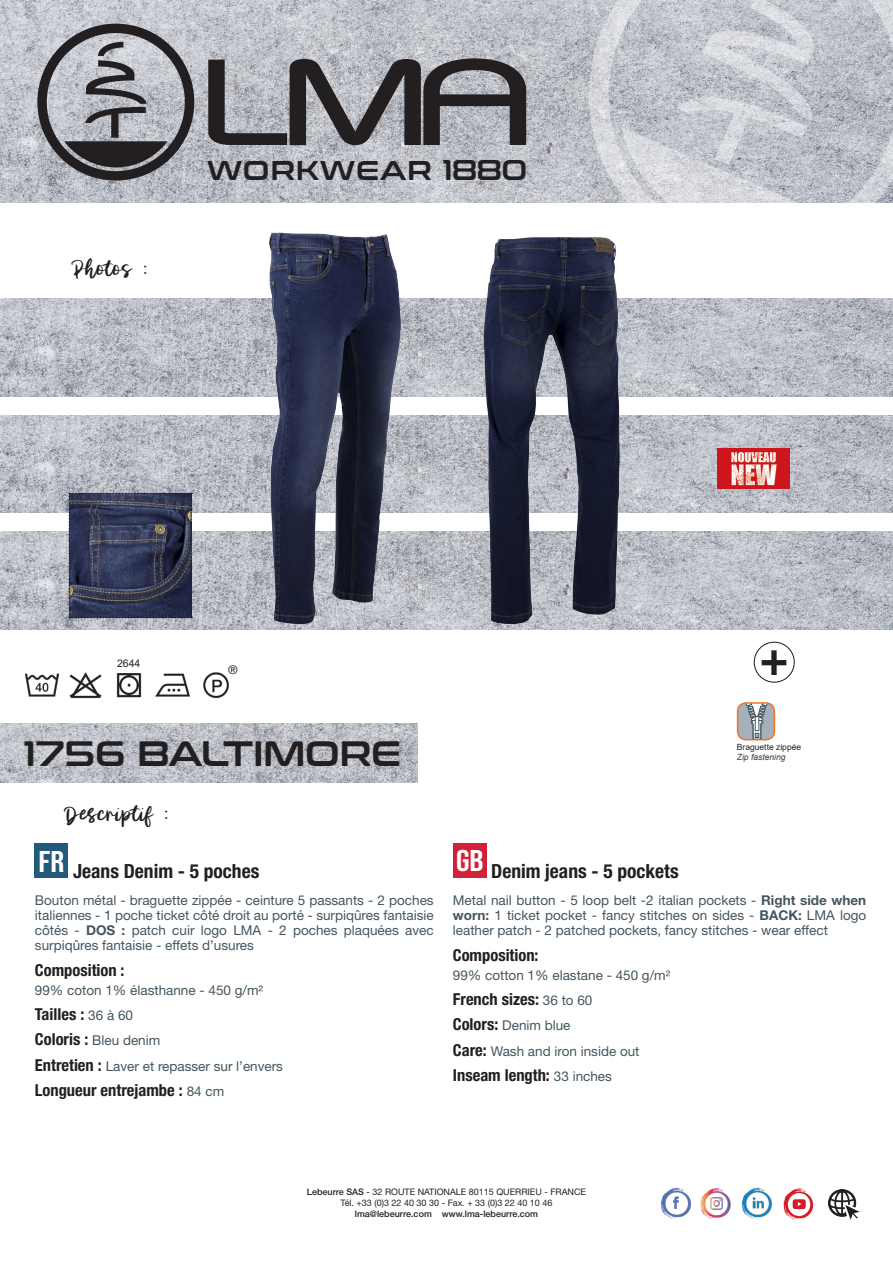
<style>
.page{position:relative;width:893px;height:1263px;background:#fff}
.page>*{position:absolute;margin:0;border:0;box-sizing:border-box;transform-origin:0 0}
.t1{font:700 48.75px "Helvetica Neue LT Std";color:#231f20}
.t2{font:35.1px "Conthrax Sb";color:#231f20}
.t3{font:30px "Bebas Neue";color:#fff;scale:1.15 1}
.t4{font:27px "Morning Glory";color:#231f20}
.t5{font:27px "Conthrax Sb";letter-spacing:.04em;color:#231f20}
.Titre_produit{font:700 condensed 19.5px "Helvetica Neue LT Std";color:#231f20}
.composition_taille_c{font:700 condensed 16.5px "Helvetica Neue LT Std";color:#231f20}
.composition_taille_c-2{font:13.5px/15px "Helvetica Neue LT Std";color:#45555f;text-align:justify}
.t6{font:12px "Helvetica Neue LT Std";color:#231f20}
.t7{font:10.5px "Arial";color:#231f20}
.t8{font:9px "Helvetica Neue LT Std";color:#231f20}
.t9{font:500 9px "Helvetica Neue LT Std";color:#231f20}
.t10{font:8.55px "Arial";color:#231f20}
.t11{font:italic 8.55px "Arial";color:#3e3e3f}
.s1{font-size:28.5px}
.s2{font-weight:700}
.s3{font-weight:400;font-stretch:normal;font-size:13.5px;color:#45555f}
.s4{font-weight:700;font-stretch:condensed;font-size:16.5px;color:#231f20}
.s5{font-weight:500}
</style>
<div class="page">
<img style="left:0;top:299px;width:893px;height:98px">
<img style="left:0;top:415px;width:893px;height:98px">
<img style="left:0;top:532px;width:893px;height:97px">
<img style="left:0;top:724px;width:418px;height:59px">
<img style="left:247px;top:232px;width:172px;height:398px">
<img style="left:475px;top:237px;width:157px;height:393px">
<img style="left:0;top:0;width:566px;height:202px">
<svg style="left:37px;top:24px;width:157px;height:157px"></svg>
<svg style="left:208px;top:58px;width:318px;height:87px"></svg>
<svg style="left:566px;top:0;width:327px;height:283px"></svg>
<svg style="left:621px;top:0;width:199px;height:239px"></svg>
<img style="left:717px;top:448px;width:73px;height:41px">
<svg style="left:69px;top:493px;width:123px;height:125px"></svg>
<img style="left:661px;top:1187px;width:31px;height:32px">
<img style="left:741px;top:1187px;width:31px;height:32px">
<img style="left:700px;top:1188px;width:31px;height:31px">
<img style="left:828px;top:1189px;width:31px;height:31px">
<img style="left:783px;top:1188px;width:31px;height:32px">
<img style="left:25px;top:672px;width:204px;height:27px">
<div style="left:35px;top:844px;width:33px;height:34px;background:#23597b"></div>
<div style="left:453px;top:843px;width:33px;height:34px;background:#d22138"></div>
<svg style="left:738px;top:703px;width:36px;height:37px"></svg>
<div style="left:737px;top:702px;width:38px;height:38px;border:2px solid #f47321;border-radius:9px"></div>
<div style="left:754px;top:642px;width:41px;height:41px;border:1px solid #231f20;border-radius:50%"></div>
<p class="t4" style="left:76px;top:255px;width:72px">Photos :</p>
<p class="t5" style="left:207px;top:150px;width:322px">WORKWEAR <span class="s1">1880</span></p>
<p class="t7" style="left:117px;top:656px;width:25px">2644</p>
<p class="t6" style="left:228px;top:662px;width:11px">®</p>
<p class="t2" style="left:24px;top:727px;width:378px">1756 BALTIMORE</p>
<p class="t4" style="left:67px;top:801px;width:102px">Descriptif :</p>
<p class="t1" style="left:759px;top:627px;width:31px">+</p>
<p class="t10" style="left:737px;top:741px;width:66px">Braguette zippée</p>
<p class="t11" style="left:737px;top:751px;width:50px">Zip fastening</p>
<p class="t3" style="left:39px;top:844px;width:24px">FR</p>
<p class="t3" style="left:456px;top:844px;width:25px">GB</p>
<p class="Titre_produit" style="left:491px;top:859px;width:189px">Denim jeans - 5 pockets</p>
<p class="composition_taille_c-2" style="left:453px;top:893px;width:415px">Metal nail button - 5 loop belt -2 italian pockets - <span class="s2">Right side when worn:</span> 1 ticket pocket - fancy stitches on sides - <span class="s2">BACK:</span> LMA logo leather patch - 2 patched pockets, fancy stitches - wear effect</p>
<p class="composition_taille_c" style="left:453px;top:945px;width:87px">Composition:</p>
<p class="composition_taille_c-2" style="left:453px;top:967px;width:219px">99% cotton 1% elastane - 450 g/m²</p>
<p class="composition_taille_c" style="left:453px;top:989px;width:141px">French sizes: <span class="s3">36 to 60</span></p>
<p class="composition_taille_c-2" style="left:453px;top:1018px;width:119px"><span class="s4">Colors:</span> Denim blue</p>
<p class="composition_taille_c-2" style="left:453px;top:1043px;width:188px"><span class="s4">Care:</span> Wash and iron inside out</p>
<p class="composition_taille_c" style="left:453px;top:1065px;width:161px">Inseam length: <span class="s3">33 inches</span></p>
<p class="Titre_produit" style="left:73px;top:859px;width:188px">Jeans Denim - 5 poches</p>
<p class="composition_taille_c-2" style="left:35px;top:893px;width:400px">Bouton métal - braguette zippée - ceinture 5 passants - 2 poches italiennes - 1 poche ticket côté droit au porté - surpiqûres fantaisie côtés - <span class="s2">DOS :</span> patch cuir logo LMA - 2 poches plaquées avec surpiqûres fantaisie - effets d’usures</p>
<p class="composition_taille_c" style="left:35px;top:960px;width:91px">Composition :</p>
<p class="composition_taille_c-2" style="left:35px;top:982px;width:230px">99% coton 1% élasthanne - 450 g/m²</p>
<p class="composition_taille_c" style="left:35px;top:1004px;width:100px">Tailles : <span class="s3">36 à 60</span></p>
<p class="composition_taille_c-2" style="left:35px;top:1033px;width:127px"><span class="s4">Coloris :</span> Bleu denim</p>
<p class="composition_taille_c-2" style="left:35px;top:1058px;width:250px"><span class="s4">Entretien :</span> Laver et repasser sur l’envers</p>
<p class="composition_taille_c" style="left:35px;top:1080px;width:191px">Longueur entrejambe : <span class="s3">84 cm</span></p>
<p class="t8" style="left:307px;top:1187px;width:281px"><span class="s5">Lebeurre SAS</span> - 32 ROUTE NATIONALE 80115 QUERRIEU - FRANCE</p>
<p class="t8" style="left:341px;top:1198px;width:213px">Tél. +33 (0)3 22 40 30 30 - Fax. + 33 (0)3 22 40 10 46</p>
<p class="t9" style="left:355px;top:1208px;width:185px">lma@lebeurre.com www.lma-lebeurre.com</p>
</div>
